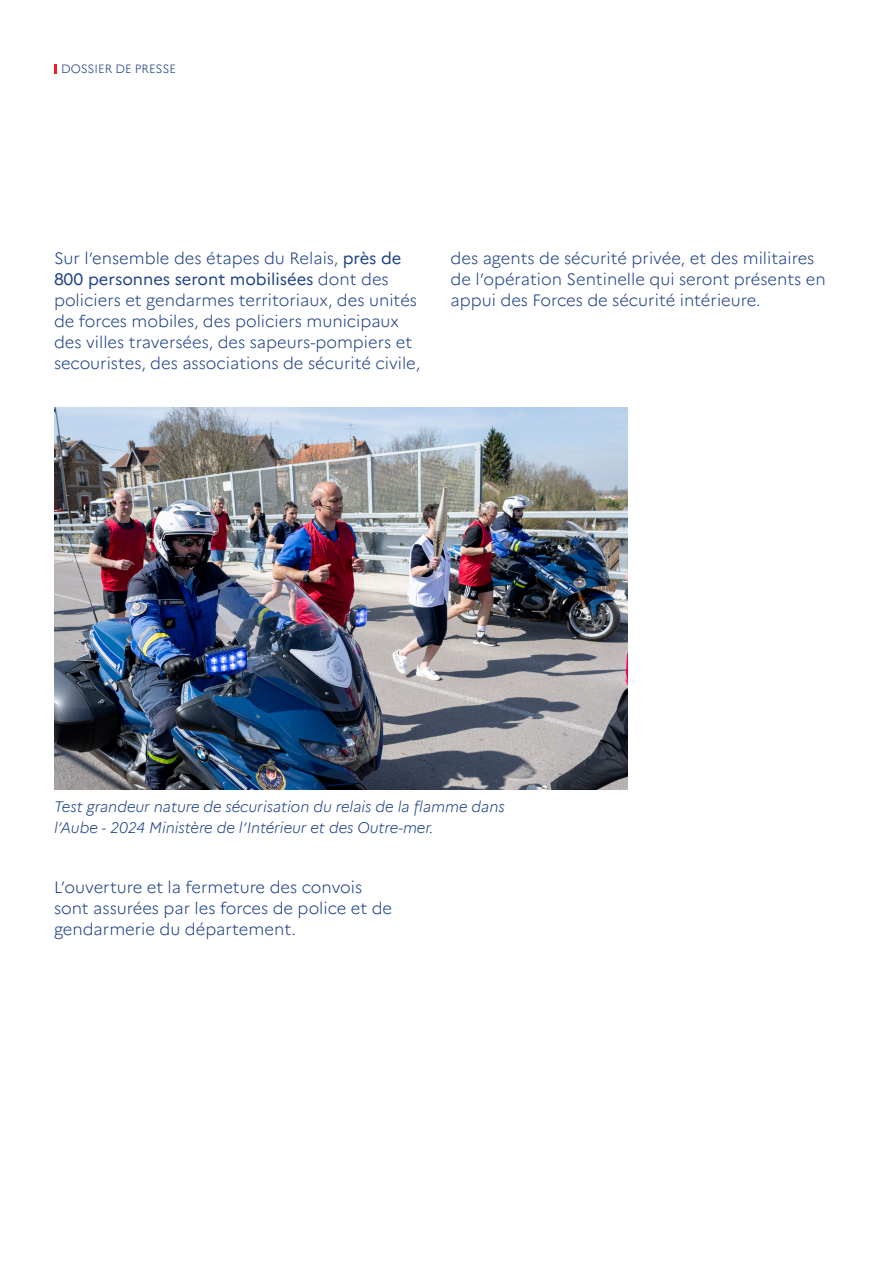
<style>
.page{position:relative;width:893px;height:1263px;background:#fff}
.page>*{position:absolute;margin:0;border:0;box-sizing:border-box;transform-origin:0 0}
.t1{font:300 16.5px/21px "Marianne";color:#204286}
.t2{font:italic 300 15px/21px "Marianne";color:#204286}
.t3{font:300 12px "Marianne";color:#204286}
.s1{font-weight:400}
</style>
<div class="page">
<img style="left:54px;top:408px;width:573px;height:382px">
<svg style="left:54px;top:64px;width:2px;height:10px"></svg>
<p class="t3" style="left:61px;top:62px;width:117px">DOSSIER DE PRESSE</p>
<p class="t1" style="left:54px;top:248px;width:368px">Sur l’ensemble des étapes du Relais, <span class="s1">près de 800 personnes seront mobilisées</span> dont des policiers et gendarmes territoriaux, des unités de forces mobiles, des policiers municipaux des villes traversées, des sapeurs-pompiers et secouristes, des associations de sécurité civile,</p>
<p class="t1" style="left:451px;top:248px;width:377px">des agents de sécurité privée, et des militaires de l’opération Sentinelle qui seront présents en appui des Forces de sécurité intérieure.</p>
<p class="t2" style="left:54px;top:795px;width:452px">Test grandeur nature de sécurisation du relais de la flamme dans l’Aube - 2024 Ministère de l’Intérieur et des Outre-mer.</p>
<p class="t1" style="left:54px;top:876px;width:340px">L’ouverture et la fermeture des convois sont assurées par les forces de police et de gendarmerie du département.</p>
</div>
